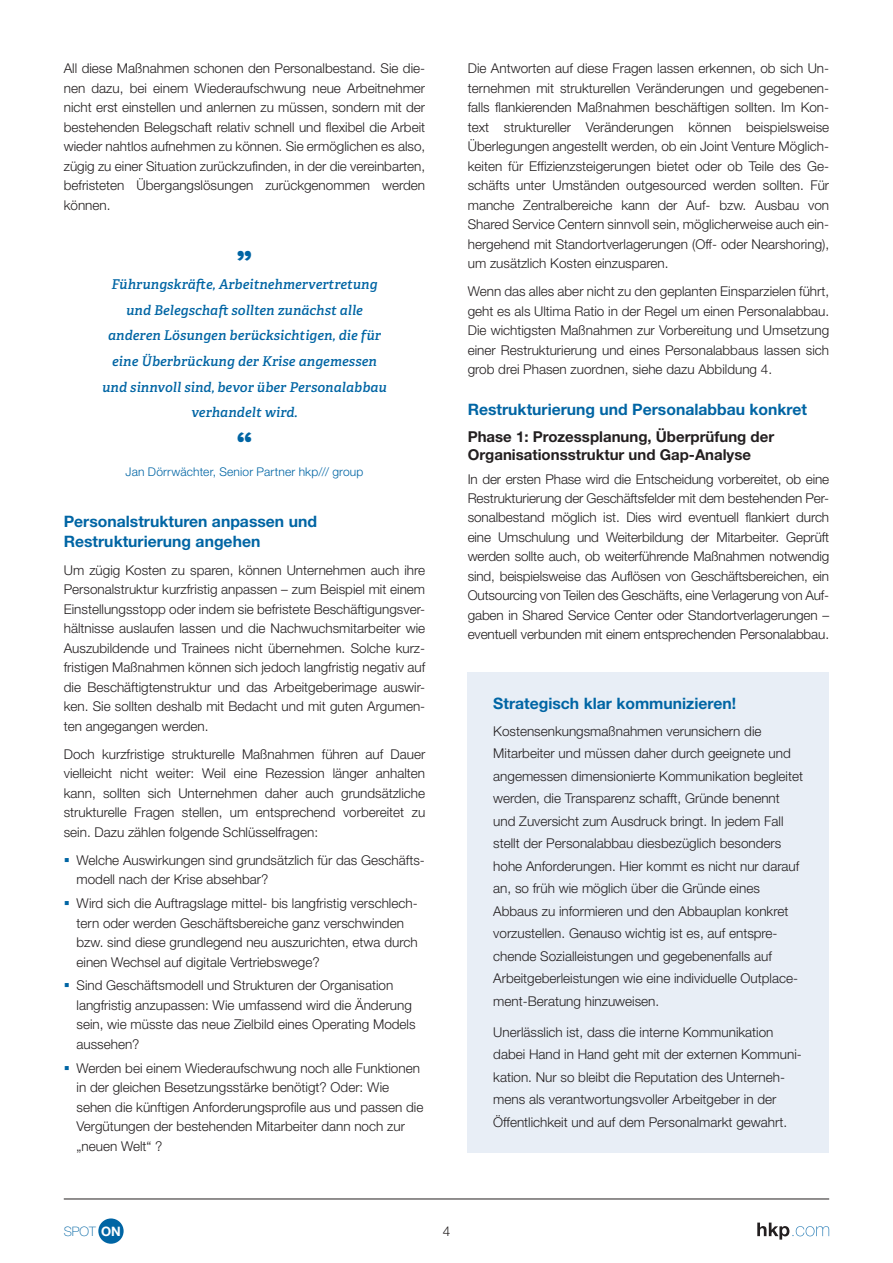
<style>
.page{position:relative;width:893px;height:1263px;background:#fff}
.page>*{position:absolute;margin:0;border:0;box-sizing:border-box;transform-origin:0 0}
.t1{font:700 30px "Work Sans";color:#0065a4}
.t2{font:700 15.75px/19.5px "Helvetica Neue LT Std";color:#0065a4}
.t3{font:700 15px/18px "Helvetica Neue LT Std";color:#231f20}
.t4{font:300 13.5px/19.5px "Helvetica Neue LT Std";color:#231f20;text-align:justify}
.t5{font:italic 600 13.5px/25.5px "Adelle";letter-spacing:.01em;color:#0065a4;text-align:center}
.t6{font:100 13.05px "Helvetica Neue LT Std";color:#0065a4}
.t7{font:300 12px "Helvetica Neue LT Std";letter-spacing:.015em;color:#0065a4}
.s1{font-weight:700;color:#fff}
</style>
<div class="page">
<svg style="left:757px;top:1222px;width:72px;height:17px"></svg>
<div style="left:98px;top:1218px;width:26px;height:26px;background:#0065a4;border-radius:50%"></div>
<hr style="left:64px;top:1199px;width:765px;height:1px;background:#231f20">
<div style="left:468px;top:672px;width:361px;height:480px;background:#e8eef6"></div>
<p class="t4" style="left:64px;top:59px;width:363px">All diese Maßnahmen schonen den Personalbestand. Sie die&shy;nen dazu, bei einem Wiederaufschwung neue Arbeitnehmer nicht erst einstellen und anlernen zu müssen, sondern mit der bestehenden Belegschaft relativ schnell und flexibel die Arbeit wieder nahtlos aufnehmen zu können. Sie ermöglichen es also, zügig zu einer Situation zurückzufinden, in der die vereinbarten, befristeten Übergangslösungen zurückgenommen werden können.</p>
<p class="t4" style="left:468px;top:59px;width:363px">Die Antworten auf diese Fragen lassen erkennen, ob sich Un&shy;ternehmen mit strukturellen Veränderungen und gegebenen&shy;falls flankierenden Maßnahmen beschäftigen sollten. Im Kon&shy;text struktureller Veränderungen können beispielsweise Überlegungen angestellt werden, ob ein Joint Venture Möglich&shy;keiten für Effizienzsteigerungen bietet oder ob Teile des Ge&shy;schäfts unter Umständen outgesourced werden sollten. Für manche Zentralbereiche kann der Auf- bzw. Ausbau von Shared Service Centern sinnvoll sein, möglicherweise auch ein&shy;hergehend mit Standortverlagerungen (Off- oder Nearshoring), um zusätzlich Kosten einzusparen.</p>
<p class="t4" style="left:468px;top:281px;width:363px">Wenn das alles aber nicht zu den geplanten Einsparzielen führt, geht es als Ultima Ratio in der Regel um einen Personalabbau.<br>Die wichtigsten Maßnahmen zur Vorbereitung und Umsetzung einer Restrukturierung und eines Personalabbaus lassen sich grob drei Phasen zuordnen, siehe dazu Abbildung 4.</p>
<p class="t2" style="left:468px;top:399px;width:341px">Restrukturierung und Personalabbau konkret</p>
<p class="t3" style="left:468px;top:427px;width:308px">Phase 1: Prozessplanung, Überprüfung der<br>Organisationsstruktur und Gap-Analyse</p>
<p class="t4" style="left:468px;top:469px;width:363px">In der ersten Phase wird die Entscheidung vorbereitet, ob eine Restrukturierung der Geschäftsfelder mit dem bestehenden Per&shy;sonalbestand möglich ist. Dies wird eventuell flankiert durch eine Umschulung und Weiterbildung der Mitarbeiter. Geprüft werden sollte auch, ob weiterführende Maßnahmen notwendig sind, beispielsweise das Auflösen von Geschäftsbereichen, ein Outsourcing von Teilen des Geschäfts, eine Verlagerung von Auf&shy;gaben in Shared Service Center oder Standortverlagerungen – eventuell verbunden mit einem entsprechenden Personalabbau.</p>
<h1 class="t1" style="left:237px;top:229px;width:17px">„</h1>
<p class="t5" style="left:102px;top:272px;width:286px">Führungskräfte, Arbeitnehmervertretung und Belegschaft sollten zunächst alle anderen Lösungen berücksichtigen, die für eine Überbrückung der Krise angemessen und sinnvoll sind, bevor über Personalabbau verhandelt wird.</p>
<h1 class="t1" style="left:236px;top:425px;width:18px">“</h1>
<p class="t7" style="left:126px;top:465px;width:239px">Jan Dörrwächter, Senior Partner hkp/// group</p>
<p class="t2" style="left:64px;top:512px;width:255px">Personalstrukturen anpassen und<br>Restrukturierung angehen</p>
<p class="t4" style="left:64px;top:560px;width:363px">Um zügig Kosten zu sparen, können Unternehmen auch ihre Personalstruktur kurzfristig anpassen – zum Beispiel mit einem Einstellungsstopp oder indem sie befristete Beschäftigungsver&shy;hältnisse auslaufen lassen und die Nachwuchsmitarbeiter wie Auszubildende und Trainees nicht übernehmen. Solche kurz&shy;fristigen Maßnahmen können sich jedoch langfristig negativ auf die Beschäftigtenstruktur und das Arbeitgeberimage auswir&shy;ken. Sie sollten deshalb mit Bedacht und mit guten Argumen&shy;ten angegangen werden.</p>
<p class="t4" style="left:64px;top:744px;width:363px">Doch kurzfristige strukturelle Maßnahmen führen auf Dauer vielleicht nicht weiter: Weil eine Rezession länger anhalten kann, sollten sich Unternehmen daher auch grundsätzliche strukturelle Fragen stellen, um entsprechend vorbereitet zu sein. Dazu zählen folgende Schlüsselfragen:</p>
<p class="t4" style="left:77px;top:850px;width:350px">Welche Auswirkungen sind grundsätzlich für das Geschäfts&shy;modell nach der Krise absehbar?</p>
<p class="t4" style="left:77px;top:893px;width:343px;text-align:left">Wird sich die Auftragslage mittel- bis langfristig verschlech&shy;tern oder werden Geschäftsbereiche ganz verschwinden bzw. sind diese grundlegend neu auszurichten, etwa durch einen Wechsel auf digitale Vertriebswege?</p>
<p class="t4" style="left:77px;top:975px;width:341px;text-align:left">Sind Geschäftsmodell und Strukturen der Organisation langfristig anzupassen: Wie umfassend wird die Änderung sein, wie müsste das neue Zielbild eines Operating Models aussehen?</p>
<p class="t4" style="left:77px;top:1058px;width:348px;text-align:left">Werden bei einem Wiederaufschwung noch alle Funktionen in der gleichen Besetzungsstärke benötigt? Oder: Wie sehen die künftigen Anforderungsprofile aus und passen die Vergütungen der bestehenden Mitarbeiter dann noch zur „neuen Welt“ ?</p>
<p class="t2" style="left:493px;top:693px;width:244px">Strategisch klar kommunizieren!</p>
<p class="t4" style="left:493px;top:719px;width:311px;line-height:22.5px;text-align:left">Kostensenkungsmaßnahmen verunsichern die Mitarbeiter und müssen daher durch geeignete und angemessen dimensionierte Kommunikation begleitet werden, die Transparenz schafft, Gründe benennt und Zuversicht zum Ausdruck bringt. In jedem Fall stellt der Personalabbau diesbezüglich besonders hohe Anforderungen. Hier kommt es nicht nur darauf an, so früh wie möglich über die Gründe eines Abbaus zu informieren und den Abbauplan konkret vorzustellen. Genauso wichtig ist es, auf entspre&shy;chende Sozialleistungen und gegebenenfalls auf Arbeitgeberleistungen wie eine individuelle Outplace&shy;ment-Beratung hinzuweisen.</p>
<p class="t4" style="left:493px;top:1020px;width:310px;line-height:22.5px;text-align:left">Unerlässlich ist, dass die interne Kommunikation dabei Hand in Hand geht mit der externen Kommuni&shy;kation. Nur so bleibt die Reputation des Unterneh&shy;mens als verantwortungsvoller Arbeitgeber in der Öffentlichkeit und auf dem Personalmarkt gewahrt.</p>
<p class="t6" style="left:64px;top:1223px;width:59px">SPOT <span class="s1">ON</span></p>
<p class="t4" style="left:443px;top:1221px;width:9px">4</p>
</div>
